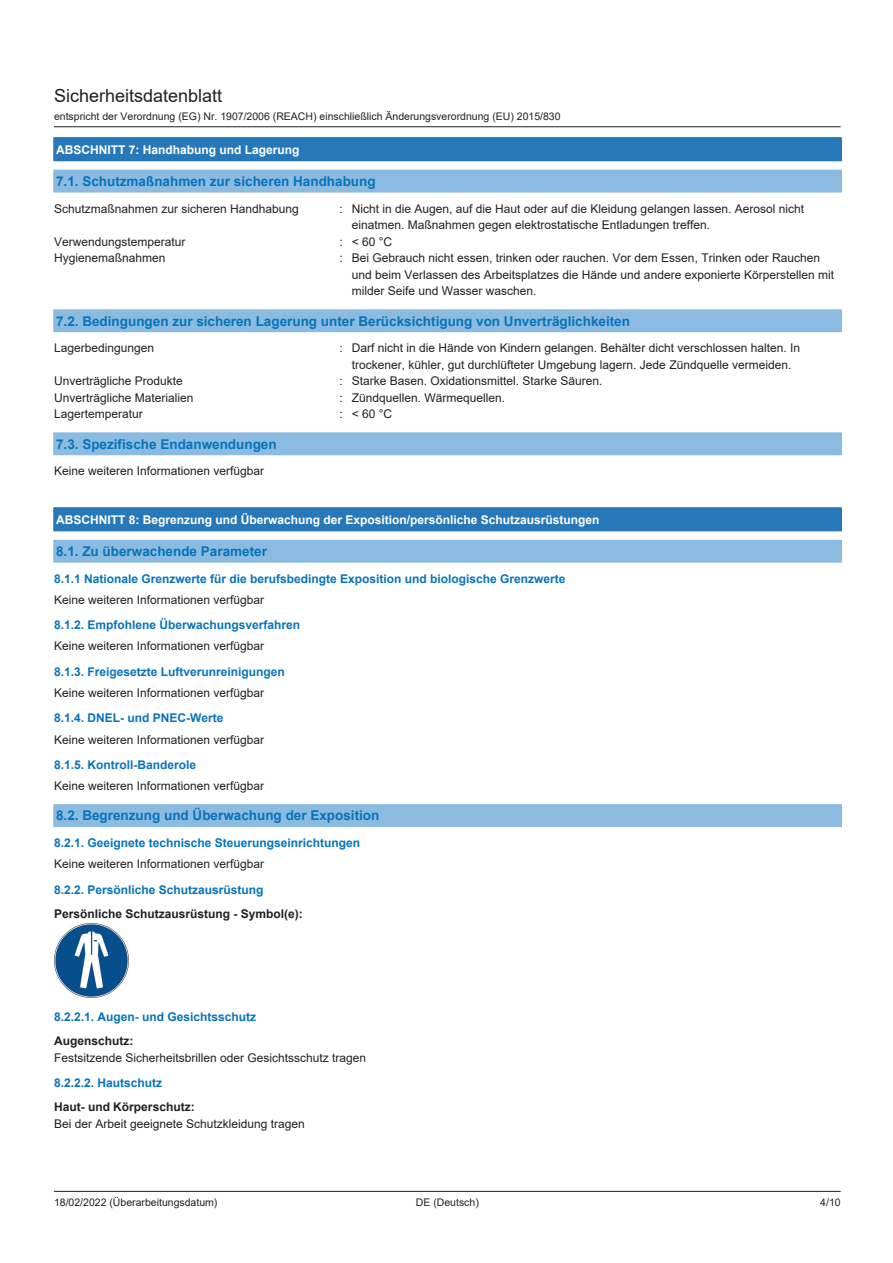
<style>
.page{position:relative;width:893px;height:1263px;background:#fff}
.page>*{position:absolute;margin:0;border:0;box-sizing:border-box;transform-origin:0 0}
.t1{font:18px "Arial";color:#231f20}
.t2{font:700 13.5px "Arial";color:#0873bb}
.t3{font:12px/16.5px "Arial";color:#231f20}
.t4{font:700 12px "Arial";color:#0873bb}
.t5{font:700 12px "Arial";color:#fff}
.t6{font:700 12px "Arial";color:#231f20}
.t7{font:10.5px "Arial";color:#231f20}
</style>
<div class="page">
<hr style="left:54px;top:126px;width:787px;height:1px;background:#231f20">
<hr style="left:54px;top:1191px;width:787px;height:1px;background:#231f20">
<div style="left:54px;top:138px;width:787px;height:23px;background:#2778b9"></div>
<svg style="left:53px;top:138px;width:1px;height:23px"></svg>
<svg style="left:841px;top:138px;width:1px;height:23px"></svg>
<hr style="left:54px;top:137px;width:787px;height:1px;background:#2778b9">
<hr style="left:54px;top:161px;width:787px;height:1px;background:#2778b9">
<div style="left:54px;top:170px;width:787px;height:22px;background:#8bbbe0"></div>
<svg style="left:53px;top:170px;width:1px;height:22px"></svg>
<svg style="left:841px;top:170px;width:1px;height:22px"></svg>
<hr style="left:54px;top:192px;width:787px;height:1px;background:#8bbbe0">
<div style="left:54px;top:310px;width:787px;height:21px;background:#8bbbe0"></div>
<svg style="left:53px;top:310px;width:1px;height:21px"></svg>
<svg style="left:841px;top:310px;width:1px;height:21px"></svg>
<hr style="left:54px;top:309px;width:787px;height:1px;background:#8bbbe0">
<hr style="left:54px;top:331px;width:787px;height:1px;background:#8bbbe0">
<div style="left:54px;top:433px;width:787px;height:22px;background:#8bbbe0"></div>
<svg style="left:53px;top:433px;width:1px;height:22px"></svg>
<svg style="left:841px;top:433px;width:1px;height:22px"></svg>
<div style="left:54px;top:508px;width:787px;height:23px;background:#2778b9"></div>
<svg style="left:53px;top:508px;width:1px;height:23px"></svg>
<svg style="left:841px;top:508px;width:1px;height:23px"></svg>
<hr style="left:54px;top:507px;width:787px;height:1px;background:#2778b9">
<hr style="left:54px;top:531px;width:787px;height:1px;background:#2778b9">
<div style="left:54px;top:540px;width:787px;height:22px;background:#8bbbe0"></div>
<svg style="left:53px;top:540px;width:1px;height:22px"></svg>
<svg style="left:841px;top:540px;width:1px;height:22px"></svg>
<hr style="left:54px;top:562px;width:787px;height:1px;background:#8bbbe0">
<div style="left:54px;top:805px;width:787px;height:21px;background:#8bbbe0"></div>
<svg style="left:53px;top:805px;width:1px;height:21px"></svg>
<svg style="left:841px;top:805px;width:1px;height:21px"></svg>
<hr style="left:54px;top:804px;width:787px;height:1px;background:#8bbbe0">
<hr style="left:54px;top:826px;width:787px;height:1px;background:#8bbbe0">
<img style="left:54px;top:923px;width:75px;height:75px">
<h1 class="t1" style="left:54px;top:83px;width:170px">Sicherheitsdatenblatt</h1>
<p class="t7" style="left:54px;top:109px;width:508px">entspricht der Verordnung (EG) Nr. 1907/2006 (REACH) einschließlich Änderungsverordnung (EU) 2015/830</p>
<p class="t5" style="left:56px;top:141px;width:245px">ABSCHNITT 7: Handhabung und Lagerung</p>
<p class="t2" style="left:56px;top:172px;width:321px">7.1. Schutzmaßnahmen zur sicheren Handhabung</p>
<p class="t3" style="left:54px;top:200px;width:246px">Schutzmaßnahmen zur sicheren Handhabung</p>
<p class="t3" style="left:352px;top:200px;width:454px;text-indent:-12px">: Nicht in die Augen, auf die Haut oder auf die Kleidung gelangen lassen. Aerosol nicht einatmen. Maßnahmen gegen elektrostatische Entladungen treffen.</p>
<p class="t3" style="left:54px;top:233px;width:133px">Verwendungstemperatur</p>
<p class="t3" style="left:339px;top:233px;width:54px">: &lt;60°C</p>
<p class="t3" style="left:54px;top:250px;width:113px">Hygienemaßnahmen</p>
<p class="t3" style="left:352px;top:250px;width:484px;text-indent:-12px">: Bei Gebrauch nicht essen, trinken oder rauchen. Vor dem Essen, Trinken oder Rauchen und beim Verlassen des Arbeitsplatzes die Hände und andere exponierte Körperstellen mit milder Seife und Wasser waschen.</p>
<p class="t2" style="left:56px;top:311px;width:575px">7.2. Bedingungen zur sicheren Lagerung unter Berücksichtigung von Unverträglichkeiten</p>
<p class="t3" style="left:54px;top:340px;width:102px">Lagerbedingungen</p>
<p class="t3" style="left:339px;top:340px;width:462px;text-align:center">: Darf nicht in die Hände von Kindern gelangen. Behälter dicht verschlossen halten. In trockener, kühler, gut durchlüfteter Umgebung lagern. Jede Zündquelle vermeiden.</p>
<p class="t3" style="left:54px;top:373px;width:130px">Unverträgliche Produkte</p>
<p class="t3" style="left:339px;top:373px;width:265px">: Starke Basen. Oxidationsmittel. Starke Säuren.</p>
<p class="t3" style="left:54px;top:389px;width:141px">Unverträgliche Materialien</p>
<p class="t3" style="left:339px;top:389px;width:167px">: Zündquellen. Wärmequellen.</p>
<p class="t3" style="left:54px;top:406px;width:90px">Lagertemperatur</p>
<p class="t3" style="left:339px;top:406px;width:54px">: &lt;60°C</p>
<p class="t2" style="left:56px;top:434px;width:222px">7.3. Spezifische Endanwendungen</p>
<p class="t3" style="left:54px;top:463px;width:212px">Keine weiteren Informationen verfügbar</p>
<p class="t5" style="left:56px;top:511px;width:545px">ABSCHNITT 8: Begrenzung und Überwachung der Exposition/persönliche Schutzausrüstungen</p>
<p class="t2" style="left:56px;top:542px;width:212px">8.1. Zu überwachende Parameter</p>
<p class="t4" style="left:54px;top:570px;width:513px">8.1.1 Nationale Grenzwerte für die berufsbedingte Exposition und biologische Grenzwerte</p>
<p class="t3" style="left:54px;top:591px;width:212px">Keine weiteren Informationen verfügbar</p>
<p class="t4" style="left:54px;top:616px;width:248px">8.1.2. Empfohlene Überwachungsverfahren</p>
<p class="t3" style="left:54px;top:638px;width:212px">Keine weiteren Informationen verfügbar</p>
<p class="t4" style="left:54px;top:663px;width:232px">8.1.3. Freigesetzte Luftverunreinigungen</p>
<p class="t3" style="left:54px;top:684px;width:212px">Keine weiteren Informationen verfügbar</p>
<p class="t4" style="left:54px;top:710px;width:171px">8.1.4. DNEL- und PNEC-Werte</p>
<p class="t3" style="left:54px;top:731px;width:212px">Keine weiteren Informationen verfügbar</p>
<p class="t4" style="left:54px;top:756px;width:144px">8.1.5. Kontroll-Banderole</p>
<p class="t3" style="left:54px;top:778px;width:212px">Keine weiteren Informationen verfügbar</p>
<p class="t2" style="left:56px;top:806px;width:325px">8.2. Begrenzung und Überwachung der Exposition</p>
<p class="t4" style="left:54px;top:834px;width:308px">8.2.1. Geeignete technische Steuerungseinrichtungen</p>
<p class="t3" style="left:54px;top:855px;width:212px">Keine weiteren Informationen verfügbar</p>
<p class="t4" style="left:54px;top:881px;width:211px">8.2.2. Persönliche Schutzausrüstung</p>
<p class="t6" style="left:54px;top:905px;width:250px">Persönliche Schutzausrüstung - Symbol(e):</p>
<p class="t4" style="left:54px;top:1008px;width:204px">8.2.2.1. Augen- und Gesichtsschutz</p>
<p class="t6" style="left:54px;top:1032px;width:81px">Augenschutz:</p>
<p class="t3" style="left:54px;top:1049px;width:314px">Festsitzende Sicherheitsbrillen oder Gesichtsschutz tragen</p>
<p class="t4" style="left:54px;top:1074px;width:110px">8.2.2.2. Hautschutz</p>
<p class="t6" style="left:54px;top:1098px;width:142px">Haut- und Körperschutz:</p>
<p class="t3" style="left:54px;top:1115px;width:252px">Bei der Arbeit geeignete Schutzkleidung tragen</p>
<p class="t7" style="left:54px;top:1195px;width:165px">18/02/2022 (Überarbeitungsdatum)</p>
<p class="t7" style="left:416px;top:1195px;width:65px">DE (Deutsch)</p>
<p class="t7" style="left:820px;top:1195px;width:22px">4/10</p>
</div>
